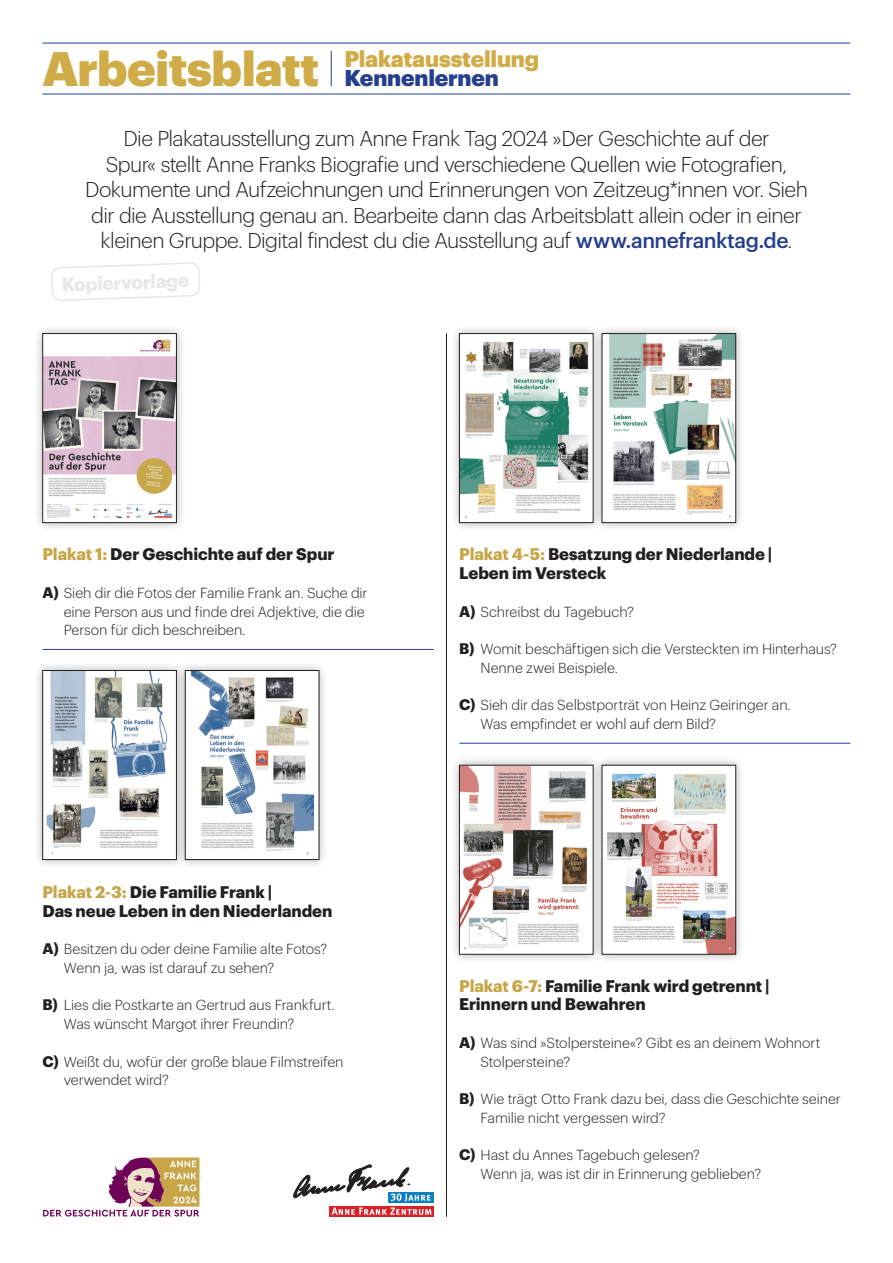
<style>
.page{position:relative;width:893px;height:1263px;background:#fff}
.page>*{position:absolute;margin:0;border:0;box-sizing:border-box;transform-origin:0 0}
.t1{font:900 22.35px/19.2px "Graphik LC";letter-spacing:-.01em;color:#d0ac48}
.t2{font:300 21px/25.5px "Graphik LC";letter-spacing:-.03em;color:#231f20;text-align:center}
.t3{font:700 18.45px "Graphik LC";color:#e6e7e9}
.t4{font:700 16.5px/18.8px "Graphik LC";letter-spacing:-.005em;color:#231f20}
.t5{font:300 14.25px/18.8px "Graphik LC";letter-spacing:-.005em;color:#231f20}
.s1{font-size:47.4px}
.s2{color:#253f8e}
.s3{font-weight:500;color:#253f8e}
.s4{color:#c8a547}
.s5{font-weight:700;font-size:15px}
</style>
<div class="page">
<hr style="left:446px;top:333px;width:1px;height:884px;background:#231f20">
<hr style="left:43px;top:649px;width:391px;height:1px;background:#223f99">
<hr style="left:459px;top:743px;width:391px;height:1px;background:#223f99">
<hr style="left:43px;top:43px;width:807px;height:1px;background:#223f99">
<hr style="left:43px;top:94px;width:807px;height:1px;background:#223f99">
<hr style="left:331px;top:51px;width:1px;height:35px;background:#253f8e">
<svg style="left:51px;top:263px;width:149px;height:37px"></svg>
<div style="left:34px;top:324px;width:152px;height:208px;background:#231f20;opacity:.35"></div>
<img style="left:45px;top:335px;width:130px;height:186px">
<div style="left:43px;top:333px;width:134px;height:190px;border:1px solid #231f20"></div>
<div style="left:34px;top:661px;width:152px;height:208px;background:#231f20;opacity:.35"></div>
<div style="left:43px;top:670px;width:133px;height:189px;background:#fff"></div>
<img style="left:46px;top:672px;width:122px;height:183px">
<div style="left:43px;top:670px;width:134px;height:190px;border:1px solid #231f20"></div>
<div style="left:450px;top:324px;width:153px;height:208px;background:#231f20;opacity:.35"></div>
<img style="left:461px;top:335px;width:130px;height:186px">
<div style="left:459px;top:333px;width:134px;height:190px;border:1px solid #231f20"></div>
<div style="left:450px;top:756px;width:153px;height:207px;background:#231f20;opacity:.35"></div>
<img style="left:461px;top:767px;width:130px;height:185px">
<div style="left:459px;top:765px;width:134px;height:189px;border:1px solid #231f20"></div>
<div style="left:176px;top:661px;width:152px;height:208px;background:#231f20;opacity:.35"></div>
<div style="left:185px;top:670px;width:134px;height:189px;background:#fff"></div>
<img style="left:191px;top:672px;width:123px;height:183px">
<div style="left:185px;top:670px;width:134px;height:190px;border:1px solid #231f20"></div>
<div style="left:593px;top:324px;width:152px;height:208px;background:#231f20;opacity:.35"></div>
<img style="left:604px;top:335px;width:130px;height:186px">
<div style="left:602px;top:333px;width:134px;height:190px;border:1px solid #231f20"></div>
<div style="left:593px;top:756px;width:152px;height:207px;background:#231f20;opacity:.35"></div>
<img style="left:604px;top:767px;width:130px;height:185px">
<div style="left:602px;top:765px;width:134px;height:189px;border:1px solid #231f20"></div>
<svg style="left:43px;top:1157px;width:156px;height:59px"></svg>
<div style="left:329px;top:1205px;width:105px;height:11px;background:#da2128"></div>
<svg style="left:332px;top:1207px;width:99px;height:8px"></svg>
<div style="left:388px;top:1192px;width:46px;height:11px;background:#0c81c5"></div>
<svg style="left:293px;top:1165px;width:138px;height:36px"></svg>
<h1 class="t1" style="left:344px;top:47px;width:196px;text-indent:-302px"><span class="s1">Arbeitsblatt</span> Plakatausstellung<br><span class="s2">Kennenlernen</span></h1>
<p class="t2" style="left:85px;top:124px;width:724px">Die Plakatausstellung zum Anne Frank Tag 2024 »Der Geschichte auf der<br>Spur« stellt Anne Franks Biografie und verschiedene Quellen wie Fotografien, Dokumente und Aufzeichnungen und Erinnerungen von Zeitzeug*innen vor. Sieh dir die Ausstellung genau an. Bearbeite dann das Arbeitsblatt allein oder in einer kleinen Gruppe. Digital findest du die Ausstellung auf <span class="s3">www.annefranktag.de</span>.</p>
<p class="t3" style="left:61px;top:270px;width:129px;rotate:-2deg">Kopiervorlage</p>
<p class="t4" style="left:43px;top:543px;width:294px"><span class="s4">Plakat 1:</span> Der Geschichte auf der Spur</p>
<p class="t5" style="left:64px;top:582px;width:305px;text-indent:-21px"><span class="s5">A)</span> Sieh dir die Fotos der Familie Frank an. Suche dir eine Person aus und finde drei Adjektive, die die<br>Person für dich beschreiben.</p>
<p class="t4" style="left:43px;top:881px;width:291px"><span class="s4">Plakat 2-3:</span> Die Familie Frank |<br>Das neue Leben in den Niederlanden</p>
<p class="t5" style="left:64px;top:938px;width:265px;text-indent:-21px"><span class="s5">A)</span> Besitzen du oder deine Familie alte Fotos?<br>Wenn ja, was ist darauf zu sehen?</p>
<p class="t5" style="left:64px;top:995px;width:273px;text-indent:-21px"><span class="s5">B)</span> Lies die Postkarte an Gertrud aus Frankfurt.<br>Was wünscht Margot ihrer Freundin?</p>
<p class="t5" style="left:64px;top:1051px;width:281px;text-indent:-21px"><span class="s5">C)</span> Weißt du, wofür der große blaue Filmstreifen verwendet wird?</p>
<p class="t4" style="left:459px;top:543px;width:315px"><span class="s4">Plakat 4-5:</span> Besatzung der Niederlande |<br>Leben im Versteck</p>
<p class="t5" style="left:459px;top:601px;width:176px"><span class="s5">A)</span> Schreibst du Tagebuch?</p>
<p class="t5" style="left:480px;top:638px;width:358px;text-indent:-21px"><span class="s5">B)</span> Womit beschäftigen sich die Versteckten im Hinterhaus?<br>Nenne zwei Beispiele.</p>
<p class="t5" style="left:480px;top:695px;width:312px;text-indent:-21px"><span class="s5">C)</span> Sieh dir das Selbstporträt von Heinz Geiringer an.<br>Was empfindet er wohl auf dem Bild?</p>
<p class="t4" style="left:459px;top:975px;width:312px"><span class="s4">Plakat 6-7:</span> Familie Frank wird getrennt |<br>Erinnern und Bewahren</p>
<p class="t5" style="left:480px;top:1032px;width:342px;text-indent:-21px"><span class="s5">A)</span> Was sind »Stolpersteine«? Gibt es an deinem Wohnort<br>Stolpersteine?</p>
<p class="t5" style="left:480px;top:1088px;width:362px;text-indent:-21px"><span class="s5">B)</span> Wie trägt Otto Frank dazu bei, dass die Geschichte seiner<br>Familie nicht vergessen wird?</p>
<p class="t5" style="left:480px;top:1145px;width:282px;text-indent:-21px"><span class="s5">C)</span> Hast du Annes Tagebuch gelesen?<br>Wenn ja, was ist dir in Erinnerung geblieben?</p>
</div>
